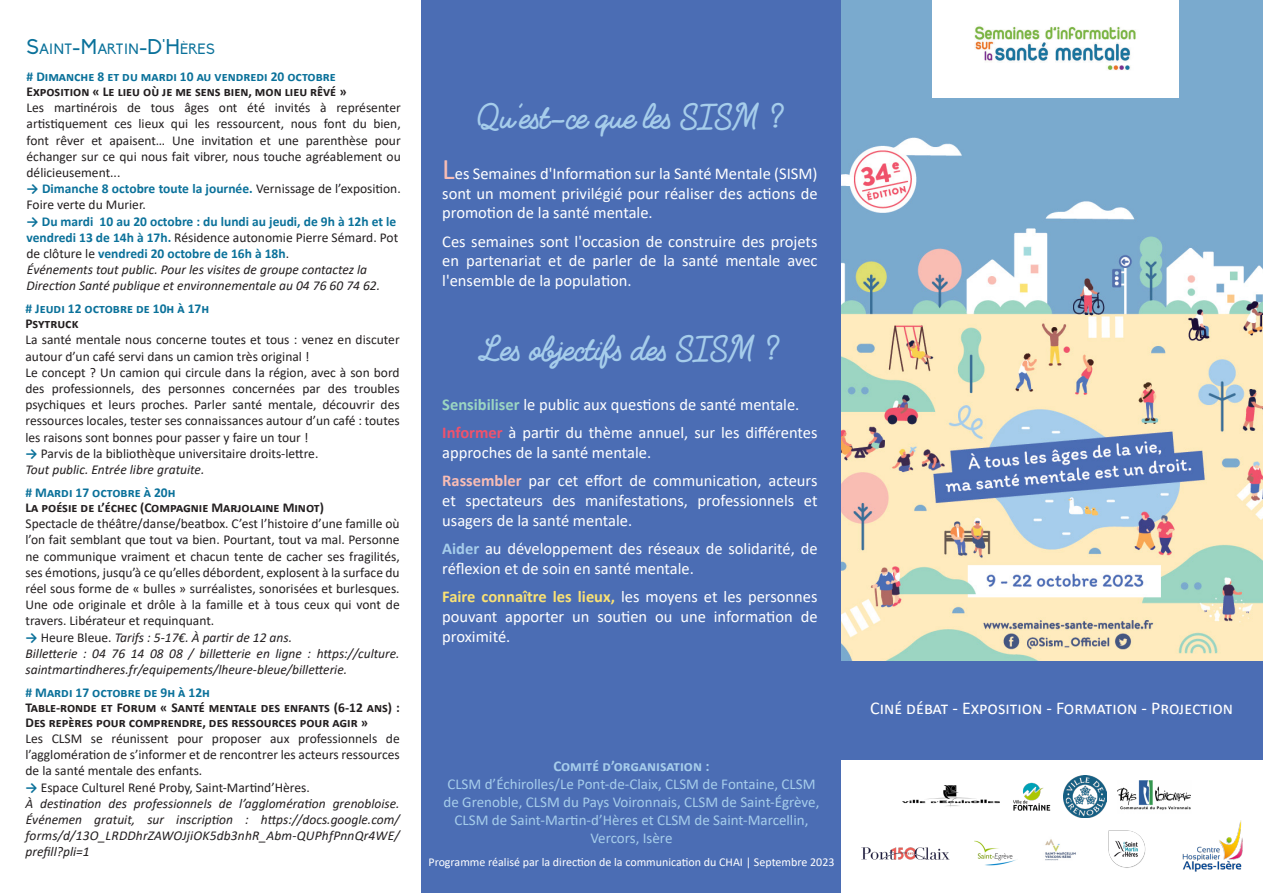
<style>
.page{position:relative;width:1263px;height:893px;background:#fff}
.page>*{position:absolute;margin:0;border:0;box-sizing:border-box;transform-origin:0 0}
.t1{font:700 33px "Fabfelt Script";color:#a6cdeb}
.t2{font:18px "Calibri";color:#fff}
.t3{font:16.5px/19.8px "Calibri";color:#fff;text-align:justify}
.t4{font:15px/18px "Calibri";color:#a6cdeb;text-align:center}
.t5{font:700 15px "Calibri";color:#a6cdeb}
.t6{font:14.7px "Biko";letter-spacing:.01em;color:#0a719a}
.Style_de_paragraphe{font:13.5px/16.2px "Calibri";color:#231f20;text-align:justify}
.t7{font:italic 13.5px/16.2px "Calibri";color:#231f20}
.t8{font:700 13.5px/16.2px "Calibri";color:#0a719a}
.Style_de_paragraphe-2{font:700 13.5px/15px "Calibri";color:#231f20}
.t9{font:12px "Calibri";color:#fff}
.s1{font-size:21px}
.s2{font-weight:700;color:#0a719a}
.s3{font-weight:400;color:#231f20}
.s4{font-weight:700;font-style:normal;color:#0a719a}
.s5{font-style:normal}
.s6{font-size:30px;color:#f9bdb4}
.s7{font-weight:700;color:#9bd5c2}
.s8{font-weight:700;color:#f0526c}
.s9{font-weight:700;color:#f9bdb4}
.s10{font-weight:700;color:#a6cdeb}
.s11{font-weight:700;color:#fbe273}
</style>
<div class="page">
<div style="left:421px;top:0;width:842px;height:893px;background:#4b6db4"></div>
<div style="left:842px;top:760px;width:421px;height:133px;background:#fff"></div>
<img style="left:1182px;top:820px;width:61px;height:52px">
<img style="left:1013px;top:782px;width:38px;height:29px">
<img style="left:1063px;top:775px;width:43px;height:43px">
<img style="left:1117px;top:780px;width:74px;height:30px">
<img style="left:1045px;top:839px;width:31px;height:22px">
<img style="left:1108px;top:830px;width:38px;height:38px">
<img style="left:974px;top:840px;width:42px;height:26px">
<img style="left:842px;top:0;width:421px;height:661px">
<div style="left:932px;top:0;width:246px;height:98px;background:#fff"></div>
<img style="left:974px;top:26px;width:162px;height:44px">
<img style="left:861px;top:847px;width:89px;height:13px">
<img style="left:902px;top:786px;width:97px;height:21px">
<p class="t6" style="left:27px;top:40px;width:189px"><span class="s1">S</span>AINT<span class="s1">-M</span>ARTIN<span class="s1">-D'H</span>ÈRES</p>
<p class="t8" style="left:27px;top:68px;width:311px"># Dimanche 8 et du mardi 10 au vendredi 20 octobre</p>
<p class="Style_de_paragraphe-2" style="left:27px;top:84px;width:321px">Exposition « Le lieu où je me sens bien, mon lieu rêvé »</p>
<p class="Style_de_paragraphe" style="left:27px;top:99px;width:376px">Les martinérois de tous âges ont été invités à représenter artistiquement ces lieux qui les ressourcent, nous font du bien, font rêver et apaisent… Une invitation et une parenthèse pour échanger sur ce qui nous fait vibrer, nous touche agréablement ou délicieusement...</p>
<p class="Style_de_paragraphe" style="left:27px;top:180px;width:376px"><span class="s2">→ Dimanche 8 octobre toute la journée.</span> Vernissage de l’exposition.<br>Foire verte du Murier.</p>
<p class="t8" style="left:27px;top:213px;width:373px">→ Du mardi 10 au 20 octobre : du lundi au jeudi, de 9h à 12h et le vendredi 13 de 14h à 17h. <span class="s3">Résidence autonomie Pierre Sémard. Pot de clôture le</span> vendredi 20 octobre de 16h à 18h<span class="s3">.</span></p>
<p class="t7" style="left:27px;top:261px;width:355px">Événements tout public. Pour les visites de groupe contactez la<br>Direction Santé publique et environnementale au 04 76 60 74 62.</p>
<p class="t8" style="left:26px;top:300px;width:185px"># Jeudi 12 octobre de 10h à 17h</p>
<p class="Style_de_paragraphe-2" style="left:26px;top:316px;width:54px">Psytruck</p>
<p class="Style_de_paragraphe" style="left:26px;top:331px;width:376px">La santé mentale nous concerne toutes et tous : venez en discuter autour d’un café servi dans un camion très original !</p>
<p class="Style_de_paragraphe" style="left:26px;top:364px;width:376px">Le concept ? Un camion qui circule dans la région, avec à son bord des professionnels, des personnes concernées par des troubles psychiques et leurs proches. Parler santé mentale, découvrir des ressources locales, tester ses connaissances autour d’un café : toutes les raisons sont bonnes pour passer y faire un tour !</p>
<p class="Style_de_paragraphe" style="left:26px;top:445px;width:294px"><span class="s2">→</span> Parvis de la bibliothèque universitaire droits-lettre.</p>
<p class="t7" style="left:26px;top:461px;width:180px">Tout public. Entrée libre gratuite.</p>
<p class="t8" style="left:26px;top:484px;width:151px"># Mardi 17 octobre à 20h</p>
<p class="Style_de_paragraphe-2" style="left:26px;top:500px;width:300px">La poésie de l’échec (Compagnie Marjolaine Minot)</p>
<p class="Style_de_paragraphe" style="left:26px;top:515px;width:376px">Spectacle de théâtre/danse/beatbox. C’est l’histoire d’une famille où l’on fait semblant que tout va bien. Pourtant, tout va mal. Personne ne communique vraiment et chacun tente de cacher ses fragilités, ses émotions, jusqu’à ce qu’elles débordent, explosent à la surface du réel sous forme de « bulles » surréalistes, sonorisées et burlesques.<br>Une ode originale et drôle à la famille et à tous ceux qui vont de travers. Libérateur et requinquant.</p>
<p class="t7" style="left:26px;top:628px;width:268px"><span class="s4">→</span> <span class="s5">Heure Bleue.</span> Tarifs : 5-17€. À partir de 12 ans.</p>
<p class="t7" style="left:26px;top:644px;width:376px">Billetterie : 04 76 14 08 08 / billetterie en ligne : https://culture. saintmartindheres.fr/equipements/lheure-bleue/billetterie.</p>
<p class="t8" style="left:26px;top:684px;width:186px"># Mardi 17 octobre de 9h à 12h</p>
<p class="Style_de_paragraphe-2" style="left:26px;top:700px;width:376px">Table-ronde et Forum « Santé mentale des enfants (6-12 ans) :<br>Des repères pour comprendre, des ressources pour agir »</p>
<p class="Style_de_paragraphe" style="left:26px;top:730px;width:376px">Les CLSM se réunissent pour proposer aux professionnels de l’agglomération de s’informer et de rencontrer les acteurs ressources de la santé mentale des enfants.</p>
<p class="Style_de_paragraphe" style="left:26px;top:779px;width:286px"><span class="s2">→</span> Espace Culturel René Proby, Saint-Martind’Hères.</p>
<p class="t7" style="left:26px;top:795px;width:376px;text-align:justify">À destination des professionnels de l’agglomération grenobloise.<br>Événemen gratuit, sur inscription : https://docs.google.com/ forms/d/13O_LRDDhrZAWOJjiOK5db3nhR_Abm-QUPhfPnnQr4WE/ prefill?pli=1</p>
<p class="t1" style="left:477px;top:94px;width:308px">Qu’est-ce que les SISM ?</p>
<p class="t3" style="left:442px;top:163px;width:377px"><span class="s6">L</span>es Semaines d'Information sur la Santé Mentale (SISM) sont un moment privilégié pour réaliser des actions de promotion de la santé mentale.</p>
<p class="t3" style="left:442px;top:231px;width:377px">Ces semaines sont l'occasion de construire des projets en partenariat et de parler de la santé mentale avec l'ensemble de la population.</p>
<p class="t1" style="left:481px;top:326px;width:299px">Les objectifs des SISM ?</p>
<p class="t3" style="left:442px;top:394px;width:359px"><span class="s7">Sensibiliser</span> le public aux questions de santé mentale.</p>
<p class="t3" style="left:442px;top:422px;width:377px"><span class="s8">Informer</span> à partir du thème annuel, sur les différentes approches de la santé mentale.</p>
<p class="t3" style="left:442px;top:471px;width:377px"><span class="s9">Rassembler</span> par cet effort de communication, acteurs et spectateurs des manifestations, professionnels et usagers de la santé mentale.</p>
<p class="t3" style="left:442px;top:538px;width:377px"><span class="s10">Aider</span> au développement des réseaux de solidarité, de réflexion et de soin en santé mentale.</p>
<p class="t3" style="left:442px;top:587px;width:377px"><span class="s11">Faire connaître les lieux,</span> les moyens et les personnes pouvant apporter un soutien ou une information de proximité.</p>
<p class="t5" style="left:553px;top:756px;width:157px">Comité d’organisation :</p>
<p class="t4" style="left:443px;top:775px;width:377px">CLSM d’Échirolles/Le Pont-de-Claix, CLSM de Fontaine, CLSM de Grenoble, CLSM du Pays Voironnais, CLSM de Saint-Égrève, CLSM de Saint-Martin-d’Hères et CLSM de Saint-Marcellin, Vercors, Isère</p>
<p class="t9" style="left:428px;top:854px;width:407px">Programme réalisé par la direction de la communication du CHAI | Septembre 2023</p>
<p class="t2" style="left:870px;top:695px;width:365px">Ciné débat - Exposition - Formation - Projection</p>
</div>
